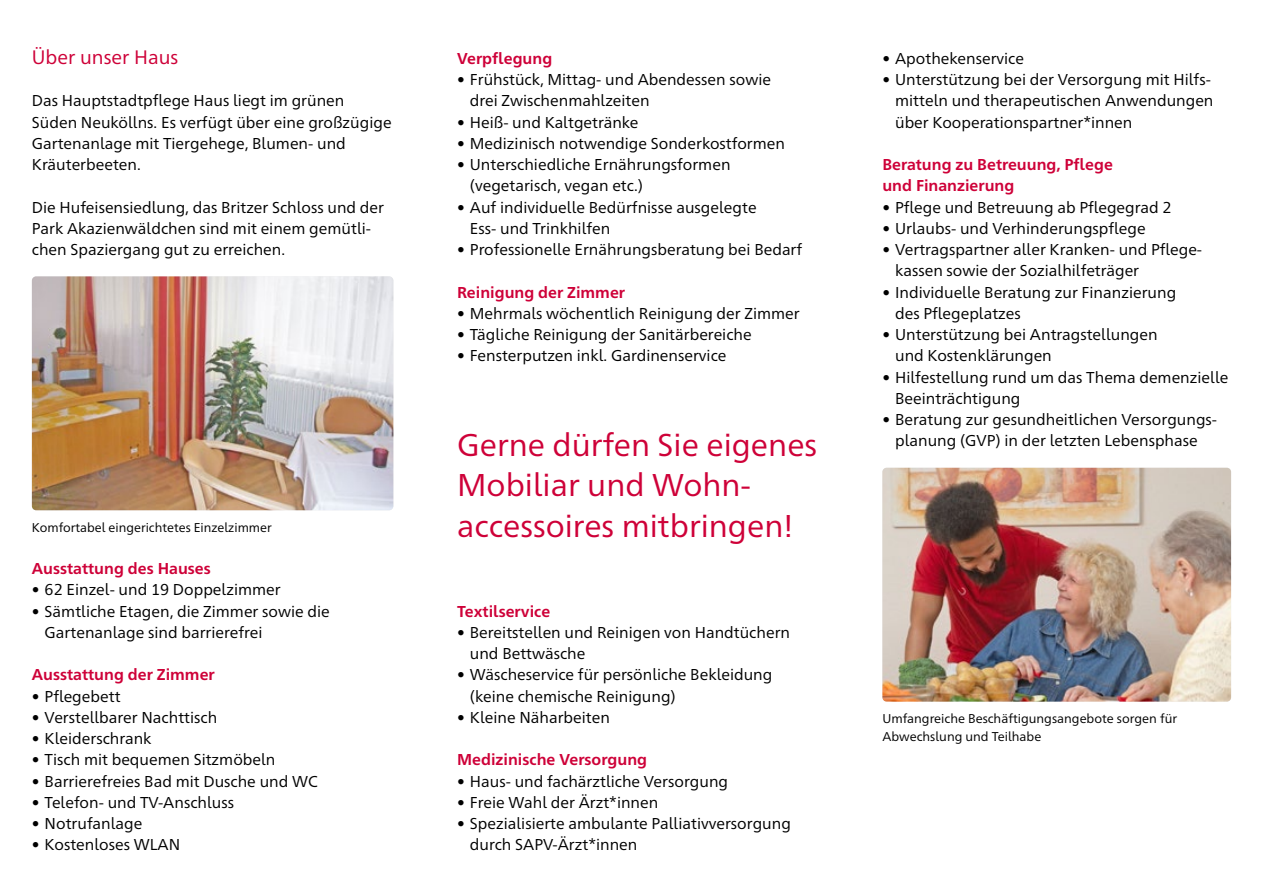
<style>
.page{position:relative;width:1263px;height:893px;background:#fff}
.page>*{position:absolute;margin:0;border:0;box-sizing:border-box;transform-origin:0 0}
.Headline_Ebene_1_Bol{font:31.5px/40.5px "Frutiger Neue 1450 Pro";color:#ce0138}
.Headline_Ebene_2_rot{font:19.5px "Frutiger Neue 1450 Pro";color:#ce0138}
.Fließtext{font:15.75px/21.3px "Frutiger Neue 1450 Pro";color:#000}
.Zwischenüberschrift{font:700 15.75px/21.3px "Frutiger Neue 1450 Pro";color:#ce0138}
.Bildunterschrift{font:12.75px/18px "Frutiger Neue 1450 Pro";color:#000}
</style>
<div class="page">
<img style="left:882px;top:468px;width:349px;height:234px">
<img style="left:32px;top:276px;width:361px;height:234px">
<p class="Headline_Ebene_2_rot" style="left:32px;top:43px;width:148px">Über unser Haus</p>
<p class="Fließtext" style="left:32px;top:89px;width:361px">Das Hauptstadtpflege Haus liegt im grünen Süden Neuköllns. Es verfügt über eine großzügige Gartenanlage mit Tiergehege, Blumen- und Kräuterbeeten.</p>
<p class="Fließtext" style="left:32px;top:195px;width:354px">Die Hufeisensiedlung, das Britzer Schloss und der<br>Park Akazienwäldchen sind mit einem gemütli&shy;chen Spaziergang gut zu erreichen.</p>
<p class="Bildunterschrift" style="left:32px;top:517px;width:241px">Komfortabel eingerichtetes Einzelzimmer</p>
<p class="Zwischenüberschrift" style="left:32px;top:557px;width:180px">Ausstattung des Hauses</p>
<p class="Fließtext" style="left:32px;top:578px;width:250px">• 62 Einzel- und 19 Doppelzimmer</p>
<p class="Fließtext" style="left:45px;top:599px;width:287px;text-indent:-13px">• Sämtliche Etagen, die Zimmer sowie die<br>Gartenanlage sind barrierefrei</p>
<p class="Zwischenüberschrift" style="left:32px;top:663px;width:184px">Ausstattung der Zimmer</p>
<p class="Fließtext" style="left:32px;top:684px;width:90px">• Pflegebett</p>
<p class="Fließtext" style="left:32px;top:706px;width:187px">• Verstellbarer Nachttisch</p>
<p class="Fließtext" style="left:32px;top:727px;width:121px">• Kleiderschrank</p>
<p class="Fließtext" style="left:32px;top:748px;width:245px">• Tisch mit bequemen Sitzmöbeln</p>
<p class="Fließtext" style="left:32px;top:769px;width:287px">• Barrierefreies Bad mit Dusche und WC</p>
<p class="Fließtext" style="left:32px;top:791px;width:204px">• Telefon- und TV-Anschluss</p>
<p class="Fließtext" style="left:32px;top:812px;width:112px">• Notrufanlage</p>
<p class="Fließtext" style="left:32px;top:833px;width:150px">• Kostenloses WLAN</p>
<p class="Zwischenüberschrift" style="left:457px;top:47px;width:97px">Verpflegung</p>
<p class="Fließtext" style="left:470px;top:68px;width:303px;text-indent:-13px">• Frühstück, Mittag- und Abendessen sowie drei Zwischenmahlzeiten</p>
<p class="Fließtext" style="left:457px;top:110px;width:183px">• Heiß- und Kaltgetränke</p>
<p class="Fließtext" style="left:457px;top:131px;width:329px">• Medizinisch notwendige Sonderkostformen</p>
<p class="Fließtext" style="left:470px;top:153px;width:262px;text-indent:-13px">• Unterschiedliche Ernährungsformen (vegetarisch, vegan etc.)</p>
<p class="Fließtext" style="left:470px;top:195px;width:288px;text-indent:-13px">• Auf individuelle Bedürfnisse ausgelegte<br>Ess- und Trinkhilfen</p>
<p class="Fließtext" style="left:457px;top:238px;width:347px">• Professionelle Ernährungsberatung bei Bedarf</p>
<p class="Zwischenüberschrift" style="left:457px;top:280px;width:169px">Reinigung der Zimmer</p>
<p class="Fließtext" style="left:457px;top:302px;width:344px">• Mehrmals wöchentlich Reinigung der Zimmer</p>
<p class="Fließtext" style="left:457px;top:323px;width:296px">• Tägliche Reinigung der Sanitärbereiche</p>
<p class="Fließtext" style="left:457px;top:344px;width:271px">• Fensterputzen inkl. Gardinenservice</p>
<p class="Fließtext" style="left:882px;top:46px;width:143px">• Apothekenservice</p>
<p class="Fließtext" style="left:895px;top:68px;width:320px;text-indent:-13px">• Unterstützung bei der Versorgung mit Hilfs&shy;mitteln und therapeutischen Anwendungen über Kooperationspartner*innen</p>
<p class="Zwischenüberschrift" style="left:882px;top:153px;width:232px">Beratung zu Betreuung, Pflege und Finanzierung</p>
<p class="Fließtext" style="left:882px;top:195px;width:291px">• Pflege und Betreuung ab Pflegegrad 2</p>
<p class="Fließtext" style="left:882px;top:217px;width:265px">• Urlaubs- und Verhinderungspflege</p>
<p class="Fließtext" style="left:895px;top:238px;width:309px;text-indent:-13px">• Vertragspartner aller Kranken- und Pflege&shy;kassen sowie der Sozialhilfeträger</p>
<p class="Fließtext" style="left:895px;top:280px;width:283px;text-indent:-13px">• Individuelle Beratung zur Finanzierung des Pflegeplatzes</p>
<p class="Fließtext" style="left:895px;top:323px;width:264px;text-indent:-13px">• Unterstützung bei Antragstellungen und Kostenklärungen</p>
<p class="Fließtext" style="left:895px;top:365px;width:335px;text-indent:-13px">• Hilfestellung rund um das Thema demenzielle<br>Beeinträchtigung</p>
<p class="Fließtext" style="left:882px;top:408px;width:336px">• Beratung zur gesundheitlichen Versorgungs-</p>
<p class="Headline_Ebene_1_Bol" style="left:457px;top:422px;width:362px">Gerne dürfen Sie eigenes</p>
<p class="Fließtext" style="left:895px;top:429px;width:304px">planung (GVP) in der letzten Lebensphase</p>
<p class="Headline_Ebene_1_Bol" style="left:457px;top:462px;width:338px">Mobiliar und Wohn&shy;accessoires mitbringen!</p>
<p class="Zwischenüberschrift" style="left:457px;top:599px;width:95px">Textilservice</p>
<p class="Fließtext" style="left:470px;top:620px;width:322px;text-indent:-13px">• Bereitstellen und Reinigen von Handtüchern und Bettwäsche</p>
<p class="Fließtext" style="left:470px;top:663px;width:304px;text-indent:-13px">• Wäscheservice für persönliche Bekleidung (keine chemische Reinigung)</p>
<p class="Fließtext" style="left:457px;top:706px;width:154px">• Kleine Näharbeiten</p>
<p class="Zwischenüberschrift" style="left:457px;top:748px;width:192px">Medizinische Versorgung</p>
<p class="Fließtext" style="left:457px;top:769px;width:272px">• Haus- und fachärztliche Versorgung</p>
<p class="Fließtext" style="left:457px;top:791px;width:203px">• Freie Wahl der Ärzt*innen</p>
<p class="Fließtext" style="left:470px;top:812px;width:322px;text-indent:-13px">• Spezialisierte ambulante Palliativversorgung durch SAPV-Ärzt*innen</p>
<p class="Bildunterschrift" style="left:882px;top:708px;width:296px">Umfangreiche Beschäftigungsangebote sorgen für<br>Abwechslung und Teilhabe</p>
</div>
